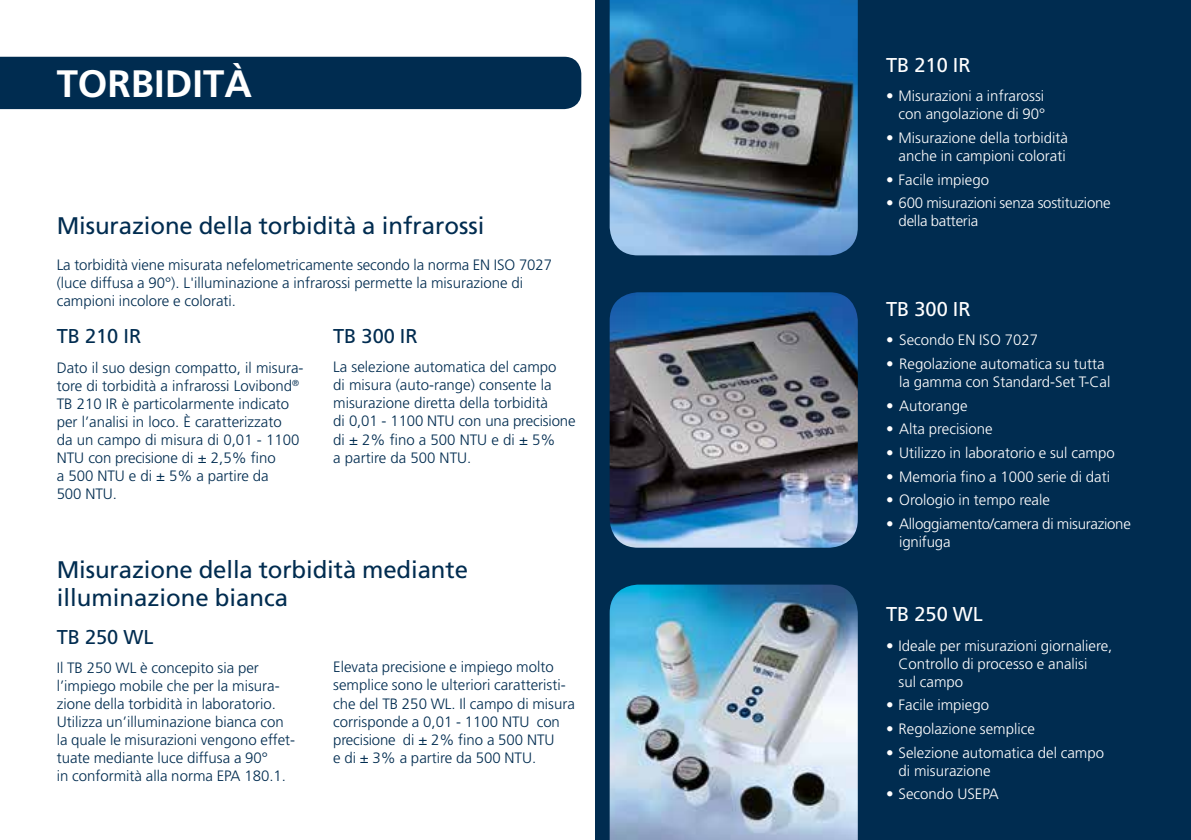
<style>
.page{position:relative;width:1191px;height:840px;background:#fff}
.page>*{position:absolute;margin:0;border:0;box-sizing:border-box;transform-origin:0 0}
.t1{font:700 38.2px "Frutiger LT";color:#fff}
.t2{font:24px/28.8px "Frutiger LT";letter-spacing:-.005em;color:#002c50}
.t3{font:20px "Frutiger LT";color:#fff}
.t4{font:20px "Frutiger LT";color:#002c50}
.t5{font:300 15px/18px "Frutiger LT";color:#002c50}
.t6{font:300 15px/18px "Frutiger LT";color:#fff}
.t7{font:300 15px/18px "Frutiger LT";letter-spacing:-.02em;color:#fff}
</style>
<div class="page">
<div style="left:0;top:57px;width:581px;height:52px;background:#002c50"></div>
<div style="left:595px;top:0;width:596px;height:839px;background:#002c50"></div>
<img style="left:609px;top:584px;width:248px;height:255px">
<img style="left:609px;top:0;width:248px;height:255px">
<img style="left:609px;top:292px;width:248px;height:255px">
<h1 class="t1" style="left:57px;top:61px;width:197px">TORBIDITÀ</h1>
<h3 class="t3" style="left:886px;top:53px;width:86px">TB 210 IR</h3>
<p class="t6" style="left:886px;top:87px;width:160px;text-align:right">• Misurazioni a infrarossi con angolazione di 90°</p>
<p class="t6" style="left:886px;top:129px;width:183px;text-align:right">• Misurazione della torbidità anche in campioni colorati</p>
<p class="t6" style="left:886px;top:170px;width:104px">• Facile impiego</p>
<p class="t6" style="left:898px;top:194px;width:214px;text-indent:-12px">• 600 misurazioni senza sostituzione della batteria</p>
<h2 class="t2" style="left:57px;top:211px;width:429px">Misurazione della torbidità a infrarossi</h2>
<p class="t5" style="left:57px;top:255px;width:497px">La torbidità viene misurata nefelometricamente secondo la norma EN ISO 7027 (luce diffusa a 90°). L'illuminazione a infrarossi permette la misurazione di campioni incolore e colorati.</p>
<h3 class="t3" style="left:886px;top:297px;width:86px">TB 300 IR</h3>
<p class="t6" style="left:886px;top:331px;width:153px">• Secondo EN ISO 7027</p>
<p class="t6" style="left:899px;top:355px;width:213px;text-indent:-13px">• Regolazione automatica su tutta la gamma con Standard-Set T-Cal</p>
<p class="t6" style="left:886px;top:396px;width:83px">• Autorange</p>
<p class="t6" style="left:886px;top:420px;width:108px">• Alta precisione</p>
<p class="t6" style="left:886px;top:444px;width:230px">• Utilizzo in laboratorio e sul campo</p>
<p class="t6" style="left:886px;top:467px;width:225px">• Memoria fino a 1000 serie di dati</p>
<p class="t6" style="left:886px;top:491px;width:165px">• Orologio in tempo reale</p>
<p class="t7" style="left:899px;top:515px;width:233px;text-indent:-13px">• Alloggiamento/camera di misurazione ignifuga</p>
<h3 class="t4" style="left:333px;top:324px;width:86px">TB 300 IR</h3>
<p class="t5" style="left:333px;top:358px;width:244px">La selezione automatica del campo<br>di misura (auto-range) consente la misurazione diretta della torbidità<br>di 0,01 - 1100 NTU con una precisione di ± 2% fino a 500 NTU e di ± 5%<br>a partire da 500 NTU.</p>
<h3 class="t4" style="left:57px;top:324px;width:86px">TB 210 IR</h3>
<p class="t5" style="left:57px;top:358px;width:248px">Dato il suo design compatto, il misura&shy;tore di torbidità a infrarossi Lovibond<sup>®<br></sup>TB 210 IR è particolarmente indicato per l’analisi in loco. È caratterizzato<br>da un campo di misura di 0,01 - 1100<br>NTU con precisione di ± 2,5% fino<br>a 500 NTU e di ± 5% a partire da<br>500 NTU.</p>
<h2 class="t2" style="left:57px;top:554px;width:413px">Misurazione della torbidità mediante illuminazione bianca</h2>
<h3 class="t4" style="left:57px;top:624px;width:98px">TB 250 WL</h3>
<p class="t5" style="left:57px;top:659px;width:240px">Il TB 250 WL è concepito sia per l’impiego mobile che per la misura&shy;zione della torbidità in laboratorio.<br>Utilizza un’illuminazione bianca con la quale le misurazioni vengono effet&shy;tuate mediante luce diffusa a 90°<br>in conformità alla norma EPA 180.1.</p>
<p class="t5" style="left:333px;top:658px;width:243px">Elevata precisione e impiego molto semplice sono le ulteriori caratteristi&shy;che del TB 250 WL. Il campo di misura corrisponde a 0,01 - 1100 NTU con precisione di ± 2% fino a 500 NTU<br>e di ± 3% a partire da 500 NTU.</p>
<h3 class="t3" style="left:886px;top:602px;width:98px">TB 250 WL</h3>
<p class="t6" style="left:898px;top:636px;width:215px;text-indent:-12px">• Ideale per misurazioni giornaliere,<br>Controllo di processo e analisi<br>sul campo</p>
<p class="t6" style="left:886px;top:696px;width:104px">• Facile impiego</p>
<p class="t6" style="left:886px;top:719px;width:150px">• Regolazione semplice</p>
<p class="t6" style="left:898px;top:743px;width:207px;text-indent:-12px">• Selezione automatica del campo di misurazione</p>
<p class="t6" style="left:886px;top:785px;width:114px">• Secondo USEPA</p>
</div>
